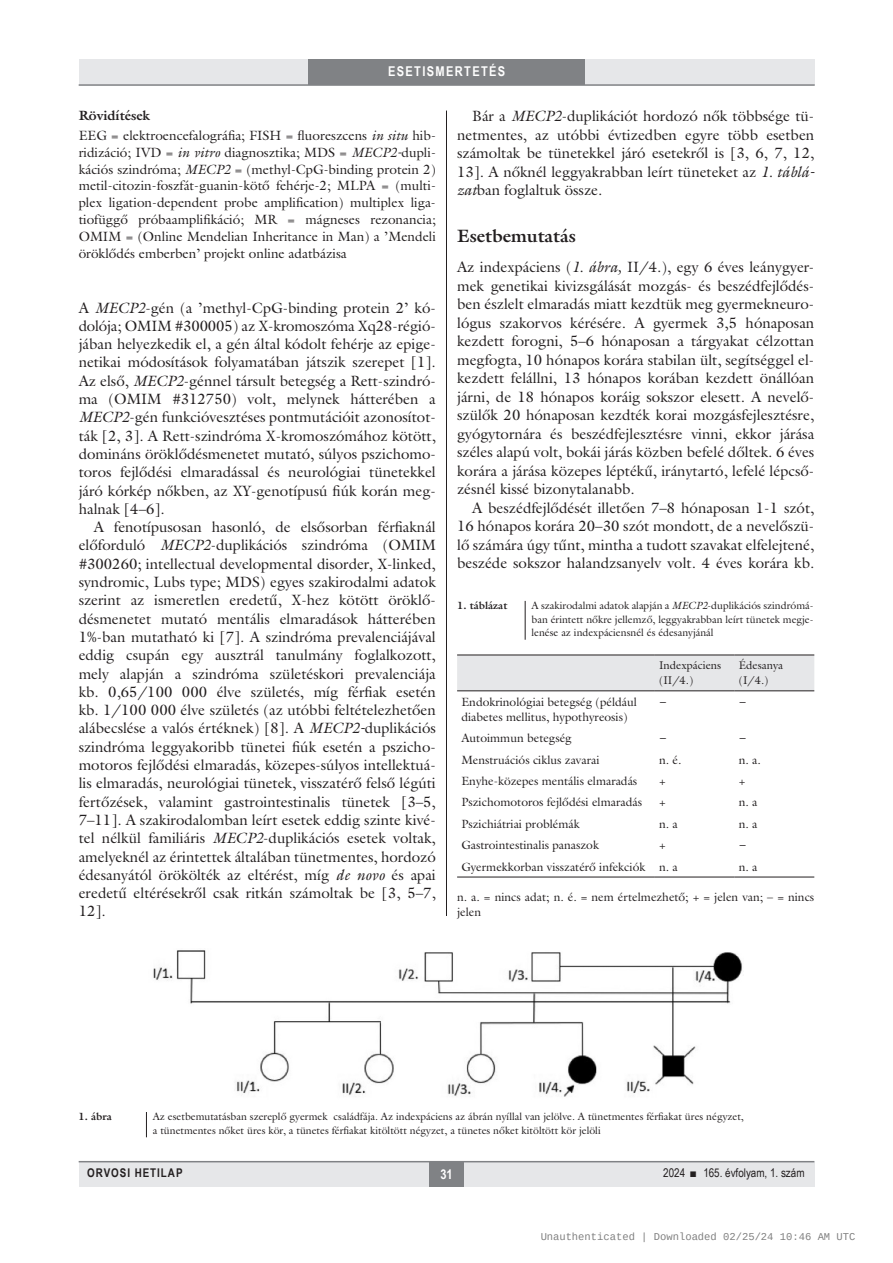
<style>
.page{position:relative;width:893px;height:1263px;background:#fff}
.page>*{position:absolute;margin:0;border:0;box-sizing:border-box;transform-origin:0 0}
.alcimbold{font:700 18px "Galliard Reg";color:#231f20}
.Body_Text{font:15px/18.3px "Galliard Reg";color:#231f20;text-align:justify}
.Body_tompa{font:15px/18.5px "Galliard Reg";color:#231f20}
.tompa_9_11{font:13.5px/16.8px "Galliard Reg";color:#231f20}
.rovatcim_jo{font:700 13.5px "Arial Narrow";letter-spacing:.1em;color:#fff}
.roviditesek_cim{font:700 13.5px "Galliard Reg";color:#231f20}
.oldalszam{font:700 13.5px "Arial Narrow";color:#fff}
.tabla{font:12px/15px "Galliard Reg";color:#231f20}
.tompa_8_10{font:12px/15px "Galliard Reg";color:#231f20}
.pagina{font:12px "Arial Narrow";color:#231f20}
.pagina-2{font:700 12px "Arial Narrow";letter-spacing:.08em;color:#231f20}
.tabla-2{font:italic 12px "Galliard Reg";color:#231f20}
.tablafej{font:11.25px "Galliard Reg";color:#231f20}
.kepalairas2{font:10.5px/13.5px "Galliard Reg";color:#231f20}
.t1{font:10.5px "Liberation Mono";color:rgb(0 0 0/.5)}
.kepalairas1{font:700 10.5px "Galliard Reg";color:#231f20}
.s1{font-style:italic}
</style>
<div class="page">
<div style="left:79px;top:1161px;width:735px;height:25px;background:#e6e7e9"></div>
<div style="left:429px;top:1161px;width:34px;height:25px;background:#808285"></div>
<hr style="left:79px;top:1161px;width:735px;height:1px;background:#808285">
<div style="left:79px;top:60px;width:735px;height:25px;background:#e6e7e9"></div>
<div style="left:308px;top:60px;width:277px;height:25px;background:#808285"></div>
<hr style="left:79px;top:84px;width:736px;height:2px;background:#808285">
<hr style="left:446px;top:111px;width:1px;height:1026px;background:#231f20">
<div style="left:148px;top:916px;width:596px;height:196px;background:#fff"></div>
<img style="left:153px;top:950px;width:589px;height:147px">
<svg style="left:146px;top:1112px;width:1px;height:25px"></svg>
<hr style="left:525px;top:601px;width:1px;height:39px;background:#231f20">
<div style="left:457px;top:656px;width:357px;height:34px;background:#e6e7e9"></div>
<hr style="left:457px;top:655px;width:198px;height:1px;background:#231f20">
<hr style="left:655px;top:655px;width:80px;height:1px;background:#231f20">
<hr style="left:735px;top:655px;width:79px;height:1px;background:#231f20">
<hr style="left:457px;top:690px;width:198px;height:1px;background:#231f20">
<hr style="left:655px;top:690px;width:80px;height:1px;background:#231f20">
<hr style="left:735px;top:690px;width:79px;height:1px;background:#231f20">
<hr style="left:457px;top:877px;width:198px;height:1px;background:#231f20">
<hr style="left:655px;top:877px;width:80px;height:1px;background:#231f20">
<hr style="left:735px;top:877px;width:79px;height:1px;background:#231f20">
<p class="rovatcim_jo" style="left:388px;top:61px;width:119px">ESETISMERTETÉS</p>
<p class="roviditesek_cim" style="left:79px;top:107px;width:73px">Rövidítések</p>
<p class="tompa_9_11" style="left:79px;top:127px;width:359px">EEG = elektroencefalográfia; FISH = fluoreszcens <span class="s1">in situ</span> hib&shy;ridizáció; IVD = <span class="s1">in vitro</span> diagnosztika; MDS = <span class="s1">MECP2-</span>dupli&shy;kációs szindróma; <span class="s1">MECP2</span> = (methyl-CpG-binding protein 2) metil-citozin-foszfát-guanin-kötő fehérje-2; MLPA = (multi&shy;plex ligation-dependent probe amplification) multiplex liga&shy;tiofüggő próbaamplifikáció; MR = mágneses rezonancia; OMIM = (Online Mendelian Inheritance in Man) a ’Mendeli öröklődés emberben’ projekt online adatbázisa</p>
<p class="Body_tompa" style="left:79px;top:298px;width:359px">A <span class="s1">MECP2</span>-gén (a ’methyl-CpG-binding protein 2’ kó&shy;dolója; OMIM #300005) az X-kromoszóma Xq28-régió&shy;jában helyezkedik el, a gén által kódolt fehérje az epige&shy;netikai módosítások folyamatában játszik szerepet [1].<br>Az első, <span class="s1">MECP2</span>-génnel társult betegség a Rett-szindró&shy;ma (OMIM #312750) volt, melynek hátterében a <span class="s1">MECP2</span>-gén funkcióvesztéses pontmutációit azonosítot&shy;ták [2, 3]. A Rett-szindróma X-kromoszómához kötött, domináns öröklődésmenetet mutató, súlyos pszichomo&shy;toros fejlődési elmaradással és neurológiai tünetekkel járó kórkép nőkben, az XY-genotípusú fiúk korán meg&shy;halnak [4–6].</p>
<p class="Body_Text" style="left:79px;top:518px;width:359px;text-align:left;text-indent:15px">A fenotípusosan hasonló, de elsősorban férfiaknál előforduló <span class="s1">MECP2</span>-duplikációs szindróma (OMIM #300260; intellectual developmental disorder, X-linked, syndromic, Lubs type; MDS) egyes szakirodalmi adatok szerint az ismeretlen eredetű, X-hez kötött öröklő&shy;désmenetet mutató mentális elmaradások hátterében 1%-ban mutatható ki [7]. A szindróma prevalenciájával eddig csupán egy ausztrál tanulmány foglalkozott, mely alapján a szindróma születéskori prevalenciája kb. 0,65/100 000 élve születés, míg férfiak esetén kb. 1/100 000 élve születés (az utóbbi feltételezhetően alábecslése a valós értéknek) [8]. A <span class="s1">MECP2-</span>duplikációs szindróma leggyakoribb tünetei fiúk esetén a pszicho&shy;motoros fejlődési elmaradás, közepes-súlyos intellektuá&shy;lis elmaradás, neurológiai tünetek, visszatérő felső légúti fertőzések, valamint gastrointestinalis tünetek [3–5, 7–11]. A szakirodalomban leírt esetek eddig szinte kivé&shy;tel nélkül familiáris <span class="s1">MECP2</span>-duplikációs esetek voltak, amelyeknél az érintettek általában tünetmentes, hordozó édesanyától örökölték az eltérést, míg <span class="s1">de novo</span> és apai eredetű eltérésekről csak ritkán számoltak be [3, 5–7, 12].</p>
<p class="Body_Text" style="left:457px;top:107px;width:359px;text-indent:15px">Bár a <span class="s1">MECP2</span>-duplikációt hordozó nők többsége tü&shy;netmentes, az utóbbi évtizedben egyre több esetben számoltak be tünetekkel járó esetekről is [3, 6, 7, 12, 13]. A nőknél leggyakrabban leírt tüneteket az <span class="s1">1. táblá&shy;zat</span>ban foglaltuk össze.</p>
<p class="alcimbold" style="left:457px;top:224px;width:120px">Esetbemutatás</p>
<p class="Body_tompa" style="left:457px;top:257px;width:359px">Az indexpáciens (<span class="s1">1. ábra,</span> II/4.), egy 6 éves leánygyer&shy;mek genetikai kivizsgálását mozgás- és beszédfejlődés&shy;ben észlelt elmaradás miatt kezdtük meg gyermekneuro&shy;lógus szakorvos kérésére. A gyermek 3,5 hónaposan kezdett forogni, 5–6 hónaposan a tárgyakat célzottan megfogta, 10 hónapos korára stabilan ült, segítséggel el&shy;kezdett felállni, 13 hónapos korában kezdett önállóan járni, de 18 hónapos koráig sokszor elesett. A nevelő&shy;szülők 20 hónaposan kezdték korai mozgásfejlesztésre, gyógytornára és beszédfejlesztésre vinni, ekkor járása széles alapú volt, bokái járás közben befelé dőltek. 6 éves korára a járása közepes léptékű, iránytartó, lefelé lépcső&shy;zésnél kissé bizonytalanabb.</p>
<p class="Body_Text" style="left:457px;top:498px;width:359px;text-indent:15px">A beszédfejlődését illetően 7–8 hónaposan 1-1 szót, 16 hónapos korára 20–30 szót mondott, de a nevelőszü&shy;lő számára úgy tűnt, mintha a tudott szavakat elfelejtené, beszéde sokszor halandzsanyelv volt. 4 éves korára kb.</p>
<p class="kepalairas1" style="left:457px;top:599px;width:52px">1. táblázat</p>
<p class="kepalairas2" style="left:531px;top:599px;width:284px;text-align:justify">A szakirodalmi adatok alapján a <span class="s1">MECP2</span>-duplikációs szindrómá&shy;ban érintett nőkre jellemző, leggyakrabban leírt tünetek megje&shy;lenése az indexpáciensnél és édesanyjánál</p>
<p class="tablafej" style="left:659px;top:659px;width:64px">Indexpáciens</p>
<p class="tablafej" style="left:659px;top:674px;width:36px">(II/4.)</p>
<p class="tablafej" style="left:739px;top:659px;width:46px">Édesanya</p>
<p class="tablafej" style="left:739px;top:674px;width:31px">(I/4.)</p>
<p class="tabla" style="left:461px;top:694px;width:177px">Endokrinológiai betegség (például diabetes mellitus, hypothyreosis)</p>
<p class="tabla-2" style="left:659px;top:694px;width:7px">–</p>
<p class="tabla-2" style="left:739px;top:694px;width:7px">–</p>
<p class="tabla" style="left:461px;top:730px;width:112px">Autoimmun betegség</p>
<p class="tabla-2" style="left:659px;top:731px;width:7px">–</p>
<p class="tabla-2" style="left:739px;top:731px;width:7px">–</p>
<p class="tabla" style="left:461px;top:752px;width:140px">Menstruációs ciklus zavarai</p>
<p class="tabla" style="left:659px;top:752px;width:24px">n. é.</p>
<p class="tabla" style="left:739px;top:752px;width:24px">n. a.</p>
<p class="tabla" style="left:461px;top:773px;width:177px">Enyhe-közepes mentális elmaradás</p>
<p class="tabla" style="left:659px;top:773px;width:8px">+</p>
<p class="tabla" style="left:739px;top:773px;width:8px">+</p>
<p class="tabla" style="left:461px;top:795px;width:182px">Pszichomotoros fejlődési elmaradás</p>
<p class="tabla" style="left:659px;top:795px;width:8px">+</p>
<p class="tabla" style="left:739px;top:795px;width:20px">n. a</p>
<p class="tabla" style="left:461px;top:816px;width:120px">Pszichiátriai problémák</p>
<p class="tabla" style="left:659px;top:816px;width:20px">n. a</p>
<p class="tabla" style="left:739px;top:816px;width:20px">n. a</p>
<p class="tabla" style="left:461px;top:837px;width:139px">Gastrointestinalis panaszok</p>
<p class="tabla" style="left:659px;top:837px;width:8px">+</p>
<p class="tabla-2" style="left:739px;top:838px;width:7px">–</p>
<p class="tabla" style="left:461px;top:859px;width:186px">Gyermekkorban visszatérő infekciók</p>
<p class="tabla" style="left:659px;top:859px;width:20px">n. a</p>
<p class="tabla" style="left:739px;top:859px;width:20px">n. a</p>
<p class="tompa_8_10" style="left:457px;top:890px;width:359px">n. a. = nincs adat; n. é. = nem értelmezhető; + = jelen van; – = nincs jelen</p>
<p class="kepalairas1" style="left:78px;top:1110px;width:35px">1. ábra</p>
<p class="kepalairas2" style="left:153px;top:1110px;width:592px">Az esetbemutatásban szereplő gyermek családfája. Az indexpáciens az ábrán nyíllal van jelölve. A tünetmentes férfiakat üres négyzet, a tünetmentes nőket üres kör, a tünetes férfiakat kitöltött négyzet, a tünetes nőket kitöltött kör jelöli</p>
<p class="pagina-2" style="left:87px;top:1164px;width:97px">ORVOSI HETILAP</p>
<p class="oldalszam" style="left:440px;top:1163px;width:14px">31</p>
<p class="pagina" style="left:663px;top:1164px;width:143px">2024 ■ 165. évfolyam, 1. szám</p>
<p class="t1" style="left:540px;top:1232px;width:316px">Unauthenticated | Downloaded 02/25/24 10:46 AM UTC</p>
</div>
